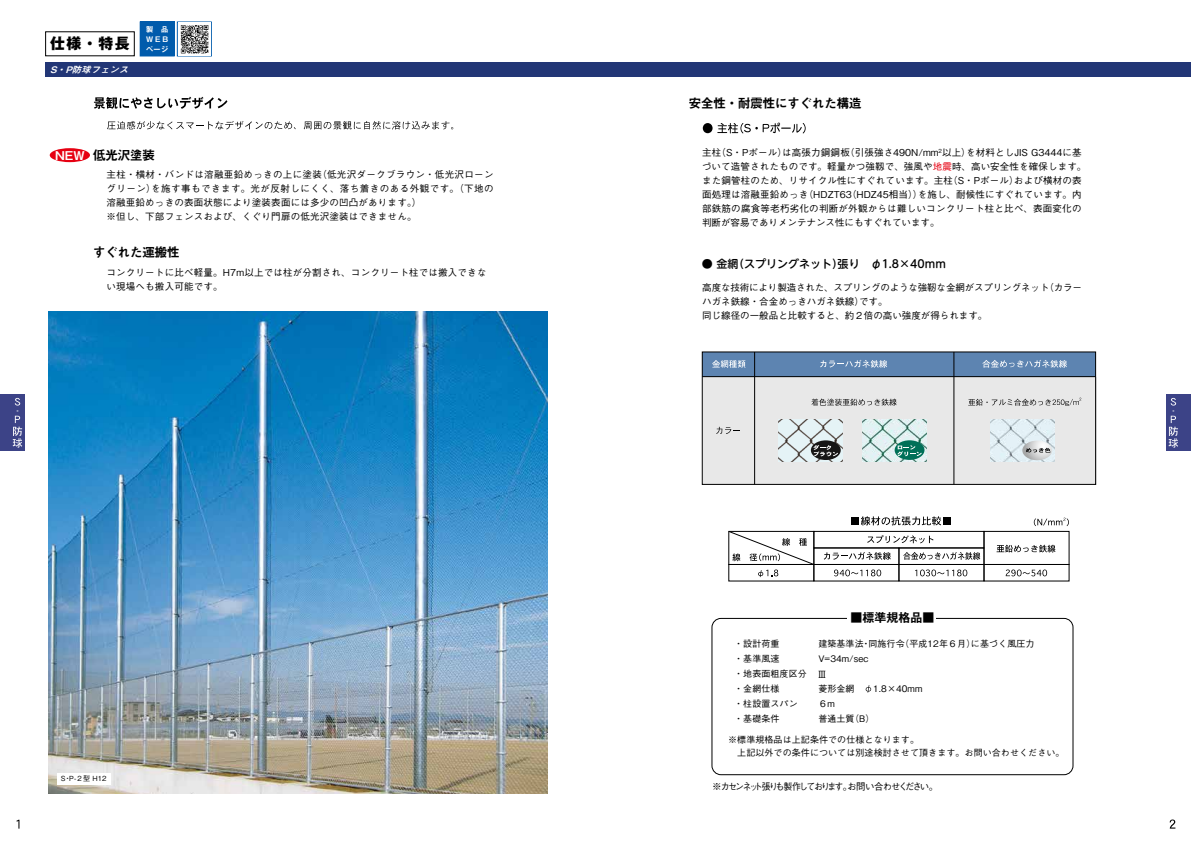
<style>
.page{position:relative;width:1191px;height:842px;background:#fff}
.page>*{position:absolute;margin:0;border:0;box-sizing:border-box;transform-origin:0 0}
.t1{font:800 14.9px "Gothic MB101 Pr 6";color:#000}
.t2{font:13px "Midashi Go Pr 6 MB31";letter-spacing:-.05em;color:#000}
.t3{font:700 11.9px "Gothic MB101 Pr 6 De";letter-spacing:.01em;color:#000}
.t4{font:500 11px "UD Shin M Go Pr 6";color:#000}
.t5{font:500 9.9px "Gothic BBB Pr 6";color:#000}
.t6{font:500 9.5px/14px "Gothic BBB Pr 6";letter-spacing:.02em;color:#000}
.t7{font:500 9.5px/14px "Gothic BBB Pr 6";color:#000}
.t8{font:500 9.5px "Gothic BBB Pr 6";letter-spacing:-.175em;color:#000}
.t9{font:500 9px/15px "Gothic BBB Pr 6";letter-spacing:.01em;color:#000}
.t10{font:italic 9px "Midashi Go Pr 6 MB31";color:#fff;scale:1.04 1}
.t11{font:700 7.1px/9.9px "Gothic MB101 Pr 6 De";letter-spacing:.185em;color:#fff;text-align:justify}
.t12{font:500 7px "Gothic BBB Pr 6";color:#000}
.s1{font-family:"Gothic MB101 Pr 6 De";font-weight:700;font-size:11.2px;color:#fff}
.s2{color:#e60012}
</style>
<div class="page">
<img style="left:49px;top:311px;width:498px;height:482px">
<svg style="left:1169px;top:819px;width:6px;height:10px"></svg>
<svg style="left:107px;top:121px;width:189px;height:8px"></svg>
<svg style="left:304px;top:121px;width:149px;height:9px"></svg>
<svg style="left:94px;top:97px;width:133px;height:12px"></svg>
<div style="left:50px;top:148px;width:40px;height:14px;background:#e60012;border-radius:50%"></div>
<svg style="left:703px;top:123px;width:102px;height:10px"></svg>
<div style="left:57px;top:773px;width:54px;height:12px;background:#fff"></div>
<div style="left:711px;top:618px;width:362px;height:157px;border:1px solid #000;border-radius:9px"></div>
<div style="left:848px;top:608px;width:88px;height:22px;background:#fff"></div>
<div style="left:851px;top:517px;width:8px;height:8px;background:#000"></div>
<svg style="left:861px;top:516px;width:80px;height:9px"></svg>
<div style="left:943px;top:517px;width:7px;height:8px;background:#000"></div>
<svg style="left:867px;top:535px;width:66px;height:8px"></svg>
<svg style="left:1033px;top:518px;width:35px;height:8px"></svg>
<svg style="left:823px;top:552px;width:68px;height:8px"></svg>
<svg style="left:834px;top:569px;width:47px;height:7px"></svg>
<svg style="left:915px;top:569px;width:52px;height:7px"></svg>
<svg style="left:1005px;top:569px;width:42px;height:7px"></svg>
<svg style="left:903px;top:552px;width:77px;height:8px"></svg>
<svg style="left:996px;top:545px;width:59px;height:7px"></svg>
<div style="left:813px;top:564px;width:86px;height:17px;border:1px solid #000"></div>
<div style="left:898px;top:564px;width:86px;height:17px;border:1px solid #000"></div>
<div style="left:813px;top:531px;width:171px;height:17px;border:1px solid #000"></div>
<svg style="left:728px;top:531px;width:86px;height:46px"></svg>
<div style="left:983px;top:531px;width:86px;height:34px;border:1px solid #000"></div>
<div style="left:702px;top:352px;width:393px;height:24px;background:#5d84b1"></div>
<div style="left:703px;top:377px;width:393px;height:108px;background:#e8e8e8"></div>
<svg style="left:820px;top:360px;width:67px;height:8px"></svg>
<svg style="left:982px;top:360px;width:85px;height:8px"></svg>
<div style="left:702px;top:352px;width:393px;height:133px;border:1px solid #000"></div>
<hr style="left:953px;top:352px;width:1px;height:132px;background:#000">
<hr style="left:754px;top:352px;width:1px;height:132px;background:#000">
<hr style="left:702px;top:376px;width:393px;height:1px;background:#000">
<svg style="left:712px;top:360px;width:33px;height:8px"></svg>
<svg style="left:716px;top:427px;width:24px;height:7px"></svg>
<img style="left:990px;top:420px;width:64px;height:41px">
<svg style="left:1022px;top:441px;width:30px;height:19px"></svg>
<svg style="left:968px;top:398px;width:113px;height:8px"></svg>
<img style="left:778px;top:420px;width:64px;height:41px">
<div style="left:811px;top:440px;width:29px;height:20px;background:#171616;border-radius:50%"></div>
<svg style="left:813px;top:445px;width:25px;height:11px"></svg>
<img style="left:862px;top:420px;width:64px;height:41px">
<svg style="left:894px;top:440px;width:30px;height:20px"></svg>
<svg style="left:897px;top:445px;width:24px;height:11px"></svg>
<svg style="left:811px;top:398px;width:85px;height:8px"></svg>
<svg style="left:865px;top:685px;width:6px;height:8px"></svg>
<div style="left:0;top:394px;width:24px;height:57px;background:#3c4387"></div>
<svg style="left:13px;top:398px;width:9px;height:50px"></svg>
<div style="left:1166px;top:394px;width:25px;height:57px;background:#3c4387"></div>
<svg style="left:1168px;top:398px;width:10px;height:50px"></svg>
<div style="left:45px;top:62px;width:1146px;height:15px;background:#223676"></div>
<div style="left:140px;top:22px;width:34px;height:34px;background:#005bac"></div>
<div style="left:177px;top:22px;width:34px;height:34px;border:1px solid #005bac"></div>
<img style="left:178px;top:23px;width:32px;height:32px">
<h1 class="t1" style="left:50px;top:31px;width:81px">仕様・特長</h1>
<p class="t11" style="left:146px;top:24px;width:24px">製 品WEBページ</p>
<p class="t10" style="left:50px;top:62px;width:81px">S・P防球フェンス</p>
<h2 class="t2" style="left:55px;top:145px;width:102px"><span class="s1">NEW</span> 低光沢塗装</h2>
<p class="t6" style="left:106px;top:166px;width:388px">主柱・横材・バンドは溶融亜鉛めっきの上に塗装（低光沢ダークブラウン・低光沢ローングリーン）を施す事もできます。光が反射しにくく、落ち着きのある外観です。（下地の溶融亜鉛めっきの表面状態により塗装表面には多少の凹凸があります。）<br>※但し、下部フェンスおよび、くぐり門扉の低光沢塗装はできません。</p>
<h2 class="t2" style="left:93px;top:242px;width:89px">すぐれた運搬性</h2>
<p class="t6" style="left:106px;top:265px;width:381px">コンクリートに比べ軽量。H7m以上では柱が分割され、コンクリート柱では搬入できない現場へも搬入可能です。</p>
<p class="t12" style="left:61px;top:773px;width:47px">S・P-２型 H12</p>
<h2 class="t2" style="left:688px;top:93px;width:175px">安全性・耐震性にすぐれた構造</h2>
<p class="t6" style="left:702px;top:145px;width:386px">主柱（S・Pポール）は高張力鋼鋼板（引張強さ490N/mm<sup>2</sup>以上）を材料としJIS G3444に基づいて造管されたものです。軽量かつ強靱で、強風や<span class="s2">地震</span>時、高い安全性を確保します。また鋼管柱のため、リサイクル性にすぐれています。主柱（S・Pポール）および横材の表面処理は溶融亜鉛めっき（HDZT63（HDZ45相当））を施し、耐候性にすぐれています。内部鉄筋の腐食等老朽劣化の判断が外観からは難しいコンクリート柱と比べ、表面変化の判断が容易でありメンテナンス性にもすぐれています。</p>
<p class="t4" style="left:702px;top:254px;width:245px">● 金網（スプリングネット）張り　φ1.8×40mm</p>
<p class="t7" style="left:702px;top:280px;width:381px">高度な技術により製造された、スプリングのような強靭な金網がスプリングネット（カラーハガネ鉄線・合金めっきハガネ鉄線）です。<br>同じ線径の一般品と比較すると、約２倍の高い強度が得られます。</p>
<p class="t9" style="left:734px;top:636px;width:74px">・設計荷重<br>・基準風速<br>・地表面粗度区分・金網仕様<br>・柱設置スパン・基礎条件</p>
<p class="t3" style="left:850px;top:608px;width:85px">■標準規格品■</p>
<p class="t9" style="left:818px;top:636px;width:218px">建築基準法・同施行令（平成12年６月）に基づく風圧力<br>V=34m/sec</p>
<p class="t9" style="left:818px;top:681px;width:106px">菱形金網 　1.8×40mm<br>６m<br>普通土質（B）</p>
<p class="t5" style="left:817px;top:666px;width:11px">Ⅲ</p>
<p class="t9" style="left:728px;top:732px;width:338px;line-height:13px">※標準規格品は上記条件での仕様となります。<br>　上記以外での条件については別途検討させて頂きます。お問い合わせください。</p>
<p class="t8" style="left:712px;top:779px;width:228px">※カセンネット張りも製作しております。お問い合わせください。</p>
</div>
